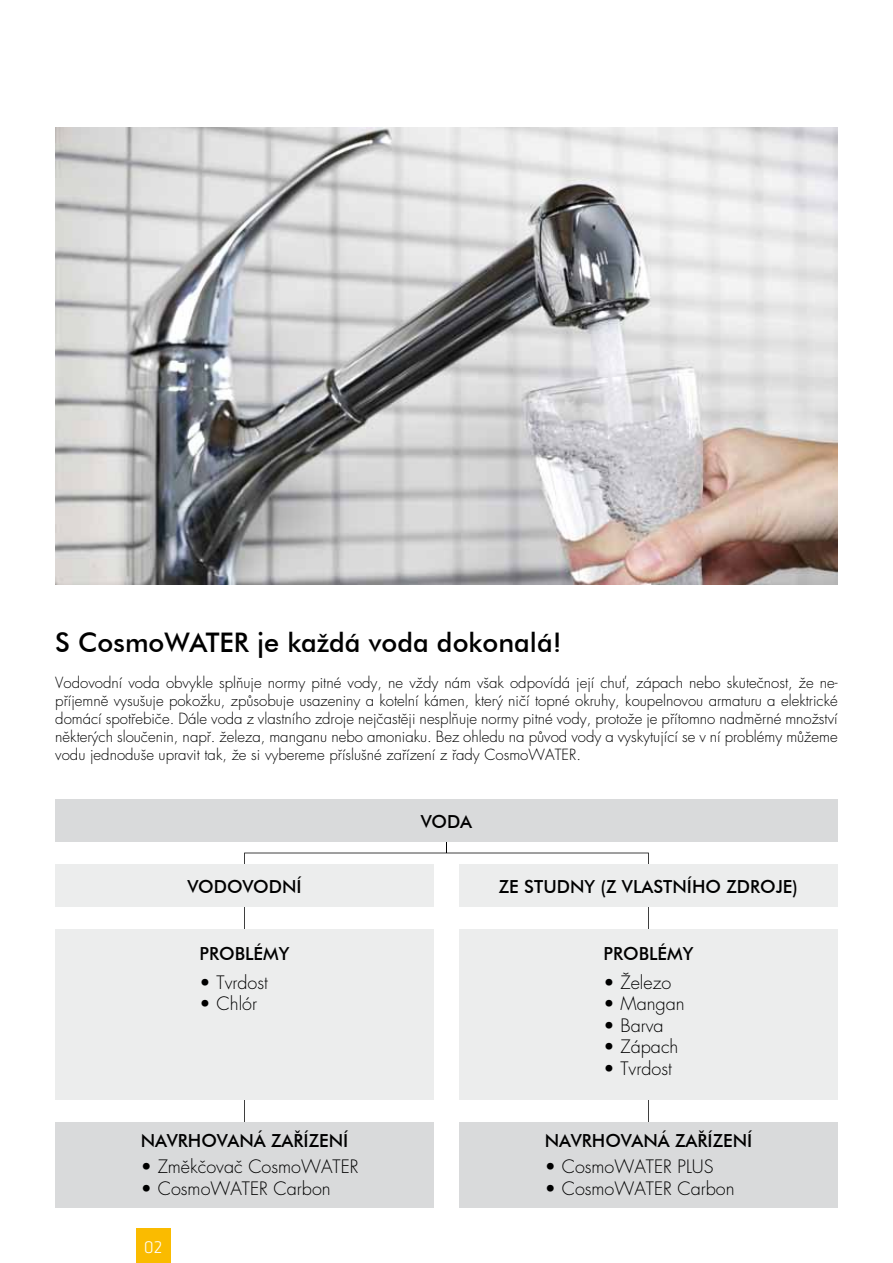
<style>
.page{position:relative;width:893px;height:1263px;background:#fff}
.page>*{position:absolute;margin:0;border:0;box-sizing:border-box;transform-origin:0 0}
.t1{font:500 27px "Futura CE";color:#000}
.t2{font:18px "Futura CE Light";color:#000}
.t3{font:500 18px "Futura CE";color:#000}
.t4{font:300 18px "GC Klavika";color:#fff}
.t5{font:15px/18px "Futura CE Light";color:#000;text-align:justify}
</style>
<div class="page">
<div style="left:136px;top:1229px;width:34px;height:34px;background:#fabb00"></div>
<svg style="left:244px;top:853px;width:405px;height:270px"></svg>
<hr style="left:446px;top:821px;width:1px;height:32px;background:#000">
<img style="left:56px;top:128px;width:781px;height:457px">
<div style="left:55px;top:799px;width:783px;height:43px;background:#d9dadb"></div>
<div style="left:55px;top:865px;width:379px;height:42px;background:#eceded"></div>
<div style="left:459px;top:865px;width:379px;height:42px;background:#eceded"></div>
<div style="left:55px;top:1123px;width:379px;height:85px;background:#d9dadb"></div>
<div style="left:55px;top:930px;width:379px;height:170px;background:#eceded"></div>
<div style="left:459px;top:1123px;width:379px;height:85px;background:#d9dadb"></div>
<div style="left:459px;top:930px;width:379px;height:170px;background:#eceded"></div>
<h1 class="t1" style="left:55px;top:626px;width:508px">S CosmoWATER je každá voda dokonalá!</h1>
<p class="t5" style="left:55px;top:674px;width:784px">Vodovodní voda obvykle splňuje normy pitné vody, ne vždy nám však odpovídá její chuť, zápach nebo skutečnost, že ne&shy;příjemně vysušuje pokožku, způsobuje usazeniny a kotelní kámen, který ničí topné okruhy, koupelnovou armaturu a elektrické domácí spotřebiče. Dále voda z vlastního zdroje nejčastěji nesplňuje normy pitné vody, protože je přítomno nadměrné množství některých sloučenin, např. železa, manganu nebo amoniaku. Bez ohledu na původ vody a vyskytující se v ní problémy můžeme vodu jednoduše upravit tak, že si vybereme příslušné zařízení z řady CosmoWATER.</p>
<p class="t3" style="left:421px;top:810px;width:53px">VODA</p>
<p class="t3" style="left:187px;top:875px;width:116px">VODOVODNÍ</p>
<p class="t3" style="left:499px;top:875px;width:301px">ZE STUDNY (Z VLASTNÍHO ZDROJE)</p>
<p class="t3" style="left:200px;top:943px;width:91px">PROBLÉMY</p>
<p class="t3" style="left:603px;top:943px;width:91px">PROBLÉMY</p>
<p class="t2" style="left:200px;top:972px;width:70px">• Tvrdost</p>
<p class="t2" style="left:200px;top:993px;width:59px">• Chlór</p>
<p class="t2" style="left:603px;top:972px;width:69px">• Železo</p>
<p class="t2" style="left:603px;top:993px;width:83px">• Mangan</p>
<p class="t2" style="left:603px;top:1015px;width:62px">• Barva</p>
<p class="t2" style="left:603px;top:1036px;width:76px">• Zápach</p>
<p class="t2" style="left:603px;top:1058px;width:70px">• Tvrdost</p>
<p class="t3" style="left:141px;top:1129px;width:209px">NAVRHOVANÁ ZAØÍZENÍ</p>
<p class="t3" style="left:545px;top:1129px;width:209px">NAVRHOVANÁ ZAØÍZENÍ</p>
<p class="t2" style="left:141px;top:1156px;width:219px">• Změkčovač CosmoWATER</p>
<p class="t2" style="left:141px;top:1178px;width:191px">• CosmoWATER Carbon</p>
<p class="t4" style="left:144px;top:1236px;width:20px">02</p>
<p class="t2" style="left:545px;top:1156px;width:170px">• CosmoWATER PLUS</p>
<p class="t2" style="left:545px;top:1178px;width:191px">• CosmoWATER Carbon</p>
</div>
